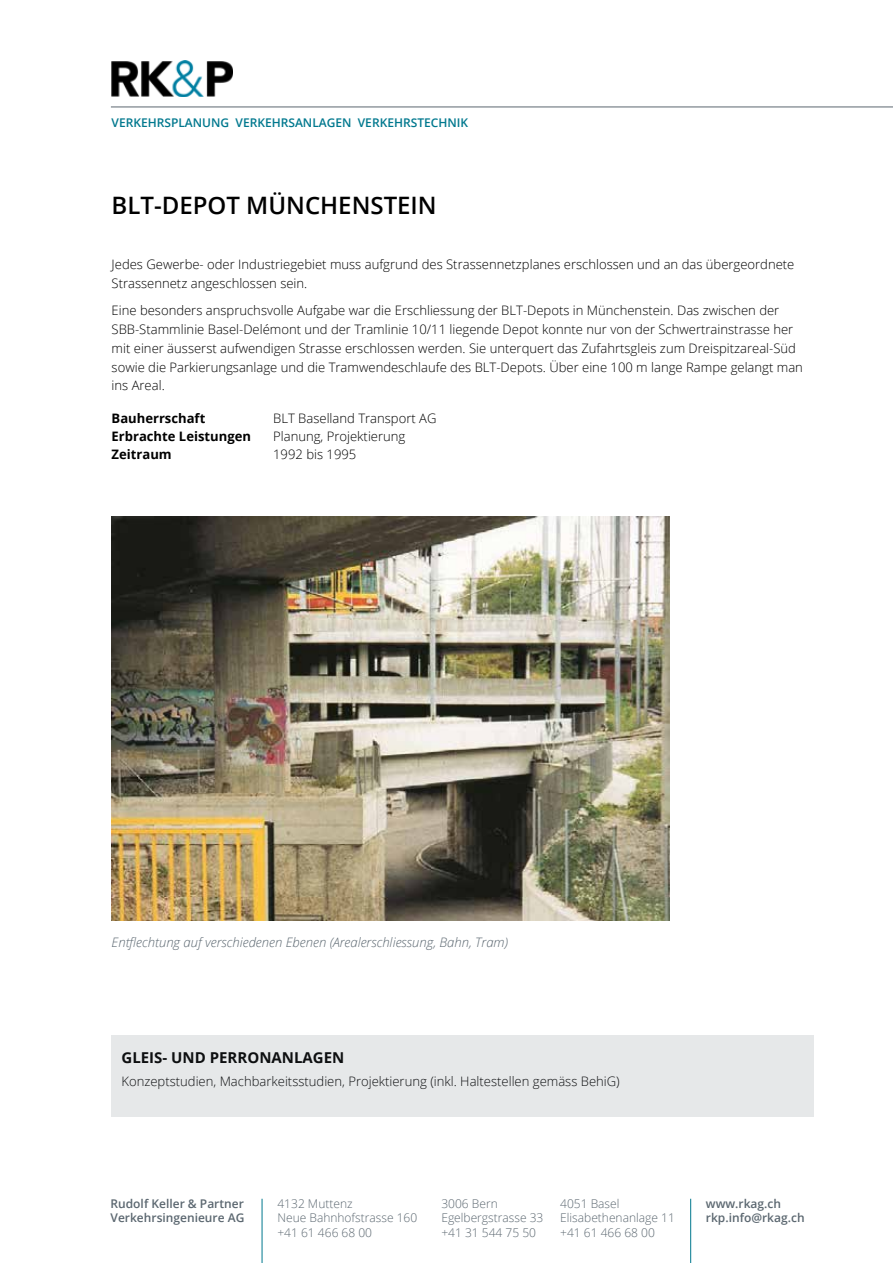
<style>
.page{position:relative;width:893px;height:1263px;background:#fff}
.page>*{position:absolute;margin:0;border:0;box-sizing:border-box;transform-origin:0 0}
.t1{font:600 24px "Open Sans";color:#000}
.t2{font:700 15px "Open Sans";color:#000}
.t3{font:300 13.05px/18.8px "Open Sans";color:#000}
.t4{font:italic 300 13.05px "Open Sans";color:#5b6770}
.t5{font:700 13.05px "Open Sans";color:#000}
.t6{font:300 12px/14.4px "Open Sans";color:#5b6770}
.t7{font:600 12px/14.4px "Open Sans";color:#5b6770}
.t8{font:600 12px "Open Sans";color:#00788e}
</style>
<div class="page">
<img style="left:112px;top:516px;width:557px;height:404px">
<div style="left:111px;top:1035px;width:703px;height:81px;background:#e6e8e9"></div>
<hr style="left:262px;top:1199px;width:1px;height:64px;background:#00788e">
<hr style="left:690px;top:1199px;width:1px;height:64px;background:#00788e">
<img style="left:111px;top:60px;width:122px;height:36px">
<hr style="left:111px;top:107px;width:782px;height:1px;background:#5b6770">
<p class="t8" style="left:112px;top:114px;width:358px">VERKEHRSPLANUNG VERKEHRSANLAGEN VERKEHRSTECHNIK</p>
<h1 class="t1" style="left:112px;top:189px;width:327px">BLT-DEPOT MÜNCHENSTEIN</h1>
<p class="t3" style="left:112px;top:255px;width:684px">Jedes Gewerbe- oder Industriegebiet muss aufgrund des Strassennetzplanes erschlossen und an das übergeordnete<br>Strassennetz angeschlossen sein.</p>
<p class="t3" style="left:112px;top:301px;width:693px">Eine besonders anspruchsvolle Aufgabe war die Erschliessung der BLT-Depots in Münchenstein. Das zwischen der SBB-Stammlinie Basel-Delémont und der Tramlinie 10/11 liegende Depot konnte nur von der Schwertrainstrasse her mit einer äusserst aufwendigen Strasse erschlossen werden. Sie unterquert das Zufahrtsgleis zum Dreispitzareal-Süd sowie die Parkierungsanlage und die Tramwendeschlaufe des BLT-Depots. Über eine 100 m lange Rampe gelangt man ins Areal.</p>
<p class="t5" style="left:112px;top:409px;width:95px">Bauherrschaft</p>
<p class="t3" style="left:273px;top:408px;width:165px">BLT Baselland Transport AG</p>
<p class="t5" style="left:112px;top:427px;width:141px">Erbrachte Leistungen</p>
<p class="t3" style="left:273px;top:426px;width:134px">Planung, Projektierung</p>
<p class="t5" style="left:112px;top:445px;width:62px">Zeitraum</p>
<p class="t3" style="left:273px;top:444px;width:85px">1992 bis 1995</p>
<p class="t4" style="left:112px;top:933px;width:398px">Entflechtung auf verschiedenen Ebenen (Arealerschliessung, Bahn, Tram)</p>
<p class="t2" style="left:122px;top:1047px;width:224px">GLEIS- UND PERRONANLAGEN</p>
<p class="t3" style="left:122px;top:1071px;width:500px">Konzeptstudien, Machbarkeitsstudien, Projektierung (inkl. Haltestellen gemäss BehiG)</p>
<p class="t7" style="left:111px;top:1196px;width:135px">Rudolf Keller &amp; Partner<br>Verkehrsingenieure AG</p>
<p class="t7" style="left:706px;top:1196px;width:100px">www.rkag.ch rkp.info@rkag.ch</p>
<p class="t6" style="left:277px;top:1196px;width:141px">4132 Muttenz<br>Neue Bahnhofstrasse 160 +41 61 466 68 00</p>
<p class="t6" style="left:441px;top:1196px;width:104px">3006 Bern<br>Egelbergstrasse 33 +41 31 544 75 50</p>
<p class="t6" style="left:560px;top:1196px;width:116px">4051 Basel<br>Elisabethenanlage 11 +41 61 466 68 00</p>
</div>
